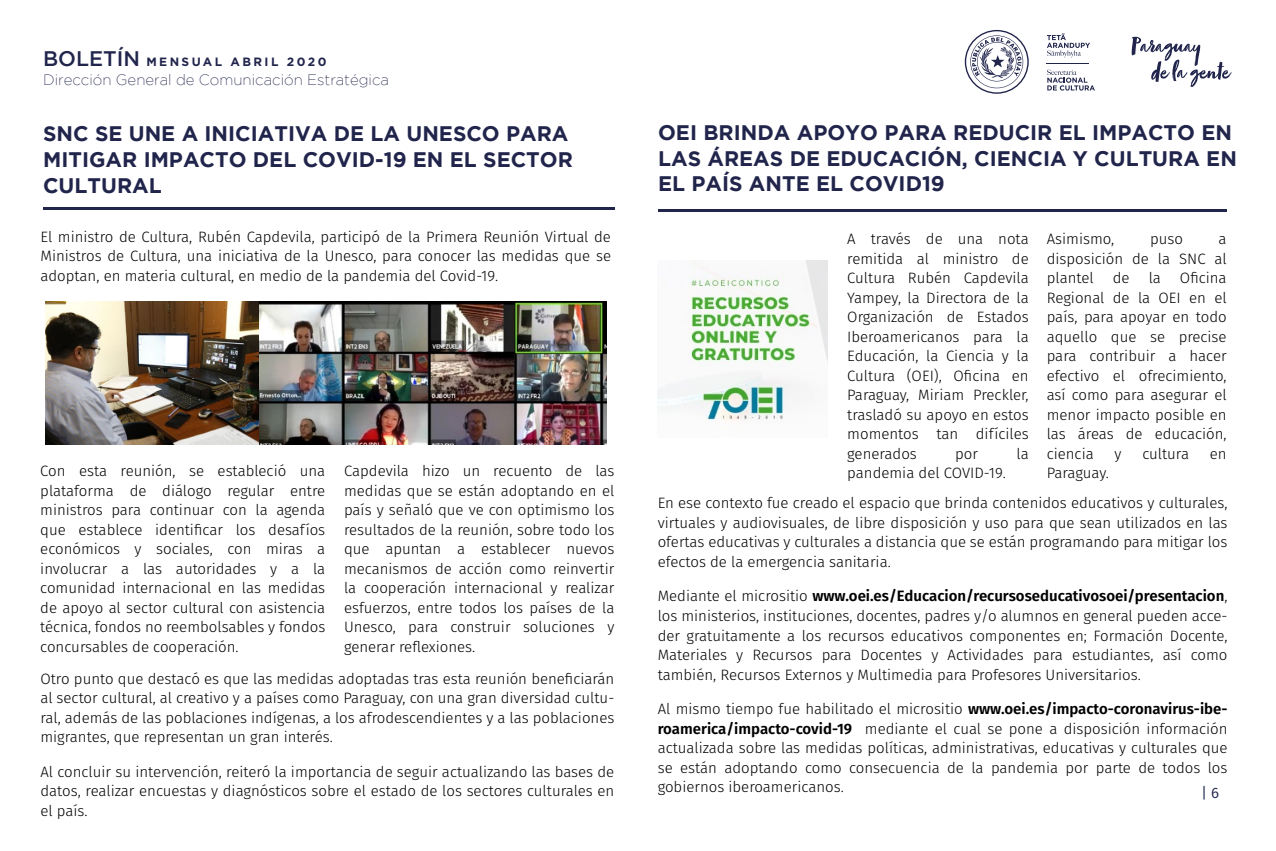
<style>
.page{position:relative;width:1276px;height:851px;background:#fff}
.page>*{position:absolute;margin:0;border:0;box-sizing:border-box;transform-origin:0 0}
.t1{font:700 21px/25.5px "Gotham";color:#21254c}
.t2{font:300 15px/19.5px "Fira Sans";color:#000;text-align:justify}
.t3{font:200 15px "Gotham";color:#21254c}
.t4{font:15px "Fira Sans";color:#21254c}
.t5{font:700 12px "Gotham";letter-spacing:.2em;color:#21254c}
.s1{font-weight:500;font-size:21px}
.s2{font-weight:600}
</style>
<div class="page">
<svg style="left:964px;top:30px;width:64px;height:64px"></svg>
<hr style="left:1046px;top:63px;width:43px;height:1px;background:#21254c">
<svg style="left:1047px;top:33px;width:43px;height:24px"></svg>
<svg style="left:1047px;top:70px;width:48px;height:21px"></svg>
<svg style="left:1131px;top:37px;width:100px;height:50px"></svg>
<hr style="left:43px;top:207px;width:571px;height:3px;background:#21254c">
<hr style="left:658px;top:209px;width:568px;height:3px;background:#21254c">
<img style="left:45px;top:301px;width:562px;height:143px">
<img style="left:658px;top:260px;width:170px;height:162px">
<p class="t5" style="left:43px;top:55px;width:285px"><span class="s1">BOLETÍN</span> MENSUAL ABRIL 2020</p>
<p class="t3" style="left:43px;top:71px;width:347px">Dirección General de Comunicación Estratégica</p>
<h1 class="t1" style="left:43px;top:121px;width:531px">SNC SE UNE A INICIATIVA DE LA UNESCO PARA<br>MITIGAR IMPACTO DEL COVID-19 EN EL SECTOR<br>CULTURAL</h1>
<p class="t2" style="left:40px;top:227px;width:572px">El ministro de Cultura, Rubén Capdevila, participó de la Primera Reunión Virtual de Ministros de Cultura, una iniciativa de la Unesco, para conocer las medidas que se adoptan, en materia cultural, en medio de la pandemia del Covid-19.</p>
<p class="t2" style="left:40px;top:461px;width:286px">Con esta reunión, se estableció una plataforma de diálogo regular entre ministros para continuar con la agenda que establece identificar los desafíos económicos y sociales, con miras a involucrar a las autoridades y a la comunidad internacional en las medidas de apoyo al sector cultural con asistencia técnica, fondos no reembolsables y fondos concursables de cooperación.</p>
<p class="t2" style="left:344px;top:461px;width:272px">Capdevila hizo un recuento de las medidas que se están adoptando en el país y señaló que ve con optimismo los resultados de la reunión, sobre todo los que apuntan a establecer nuevos mecanismos de acción como reinvertir la cooperación internacional y realizar esfuerzos, entre todos los países de la Unesco, para construir soluciones y generar reflexiones.</p>
<p class="t2" style="left:40px;top:668px;width:575px">Otro punto que destacó es que las medidas adoptadas tras esta reunión beneficiarán al sector cultural, al creativo y a países como Paraguay, con una gran diversidad cultu&shy;ral, además de las poblaciones indígenas, a los afrodescendientes y a las poblaciones migrantes, que representan un gran interés.</p>
<p class="t2" style="left:40px;top:761px;width:575px">Al concluir su intervención, reiteró la importancia de seguir actualizando las bases de datos, realizar encuestas y diagnósticos sobre el estado de los sectores culturales en el país.</p>
<h1 class="t1" style="left:658px;top:119px;width:580px">OEI BRINDA APOYO PARA REDUCIR EL IMPACTO EN<br>LAS ÁREAS DE EDUCACIÓN, CIENCIA Y CULTURA EN<br>EL PAÍS ANTE EL COVID19</h1>
<p class="t2" style="left:847px;top:229px;width:183px">A través de una nota remitida al ministro de Cultura Rubén Capdevila Yampey, la Directora de la Organización de Estados Iberoamericanos para la Educación, la Ciencia y la Cultura (OEI), Oficina en Paraguay, Miriam Preckler, trasladó su apoyo en estos momentos tan difíciles generados</p>
<p class="t2" style="left:955px;top:443px;width:24px">por</p>
<p class="t2" style="left:1016px;top:443px;width:14px">la</p>
<p class="t2" style="left:847px;top:463px;width:160px">pandemia del COVID-19.</p>
<p class="t2" style="left:1046px;top:229px;width:69px">Asimismo,</p>
<p class="t2" style="left:1150px;top:229px;width:34px">puso</p>
<p class="t2" style="left:1046px;top:229px;width:181px;text-indent:172px">a disposición de la SNC al plantel</p>
<p class="t2" style="left:1046px;top:268px;width:181px;text-indent:133px">Oficina Regional de la OEI en el país, para apoyar en todo aquello que se precise para contribuir a hacer efectivo el ofrecimiento, así como para asegurar el menor impacto posible en las áreas de educación, ciencia</p>
<p class="t2" style="left:1112px;top:268px;width:18px">de</p>
<p class="t2" style="left:1148px;top:268px;width:14px">la</p>
<p class="t2" style="left:1114px;top:443px;width:9px">y</p>
<p class="t2" style="left:1142px;top:443px;width:48px">cultura</p>
<p class="t2" style="left:1209px;top:443px;width:18px">en</p>
<p class="t2" style="left:1046px;top:463px;width:64px">Paraguay.</p>
<p class="t2" style="left:658px;top:493px;width:571px">En ese contexto fue creado el espacio que brinda contenidos educativos y culturales, virtuales y audiovisuales, de libre disposición y uso para que sean utilizados en las ofertas educativas y culturales a distancia que se están programando para mitigar los efectos de la emergencia sanitaria.</p>
<p class="t2" style="left:658px;top:586px;width:571px">Mediante el micrositio <span class="s2">www.oei.es/Educacion/recursoseducativosoei/presentacion</span>, los ministerios, instituciones, docentes, padres y/o alumnos en general pueden acce&shy;der gratuitamente a los recursos educativos componentes en; Formación Docente, Materiales y Recursos para Docentes y Actividades para estudiantes, así como también, Recursos Externos y Multimedia para Profesores Universitarios.</p>
<p class="t2" style="left:658px;top:699px;width:571px">Al mismo tiempo fue habilitado el micrositio <span class="s2">www.oei.es/impacto-coronavirus-ibe&shy;roamerica/impacto-covid-19</span> mediante el cual se pone a disposición información actualizada sobre las medidas políticas, administrativas, educativas y culturales que se están adoptando como consecuencia de la pandemia por parte de todos los gobiernos iberoamericanos.</p>
<p class="t4" style="left:1201px;top:781px;width:20px">| 6</p>
</div>
